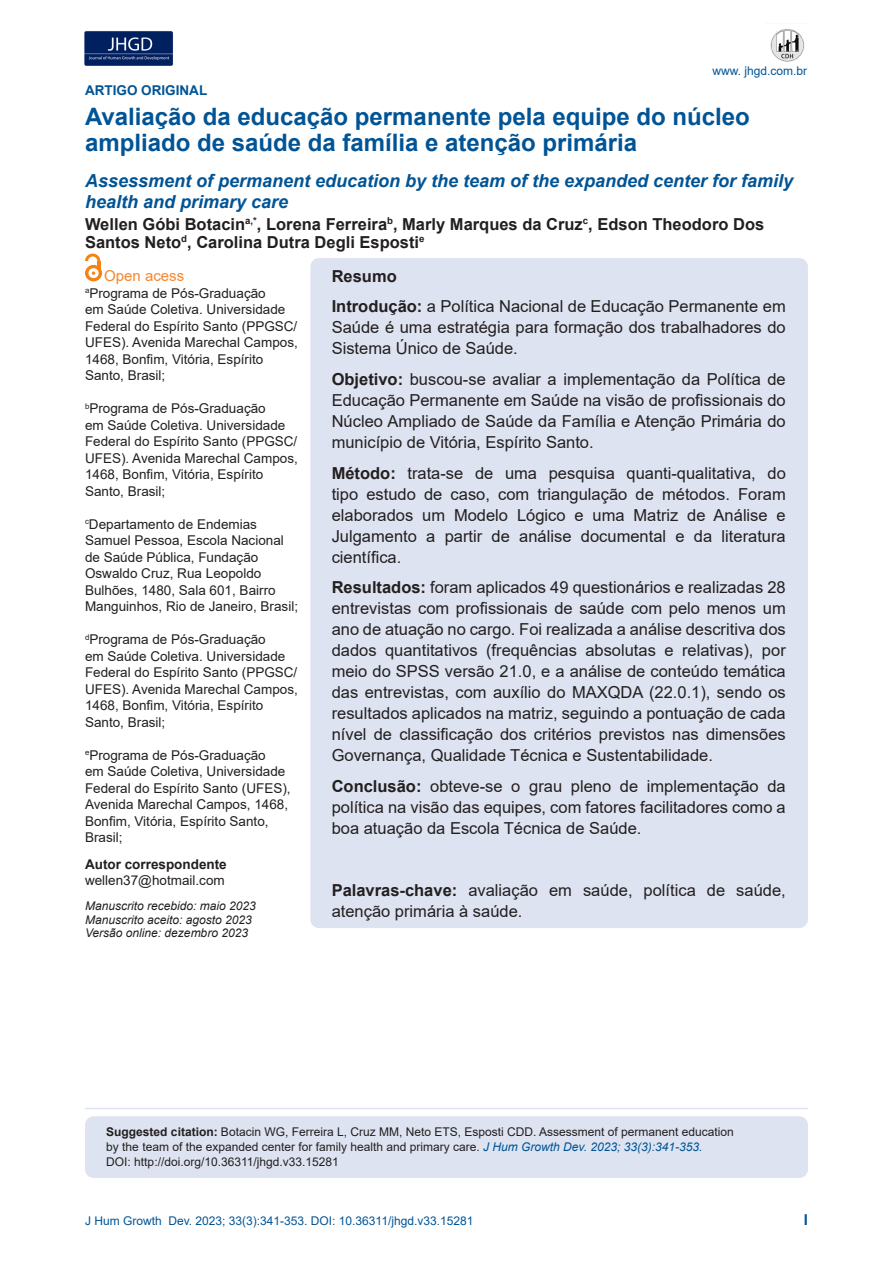
<style>
.page{position:relative;width:893px;height:1263px;background:#fff}
.page>*{position:absolute;margin:0;border:0;box-sizing:border-box;transform-origin:0 0}
.Título_4{font:700 24px/25.5px "Arial";color:#005495}
.Título_4-2{font:italic 700 18px/21px "Arial";color:#005495}
.t1{font:16.5px/21px "Arial";color:#231f20;text-align:justify}
.t2{font:700 16.5px/18px "Arial";color:#231f20}
.t3{font:15px "Arial";color:#f5862e}
.t4{font:700 15px "Arial";color:#005495}
.t5{font:13.5px/16.5px "Arial";color:#231f20}
.t6{font:700 13.5px "Arial";color:#231f20}
.t7{font:700 13.5px "Arial";color:#005495}
.t8{font:12px/15px "Arial";color:#231f20}
.t9{font:italic 12px "Arial";color:#231f20}
.t10{font:12px "Arial";color:#005495}
.s1{font-weight:700}
.s2{font-style:italic;color:#005495}
</style>
<div class="page">
<img style="left:84px;top:31px;width:89px;height:35px">
<img style="left:770px;top:29px;width:35px;height:33px">
<div style="left:310px;top:258px;width:498px;height:670px;background:#dde3f0;border-radius:9px"></div>
<div style="left:85px;top:1116px;width:723px;height:62px;background:#dde3f0;border-radius:9px"></div>
<svg style="left:85px;top:265px;width:17px;height:16px"></svg>
<div style="left:88px;top:268px;width:11px;height:10px;background:#fff;border-radius:50%"></div>
<svg style="left:85px;top:254px;width:15px;height:21px"></svg>
<hr style="left:85px;top:1108px;width:723px;height:1px;background:#dde3f0">
<p class="t7" style="left:85px;top:81px;width:124px">ARTIGO ORIGINAL</p>
<p class="t10" style="left:712px;top:62px;width:96px">www. jhgd.com.br</p>
<p class="Título_4" style="left:85px;top:104px;width:666px">Avaliação da educação permanente pela equipe do núcleo ampliado de saúde da família e atenção primária</p>
<p class="Título_4-2" style="left:85px;top:171px;width:710px">Assessment of permanent education by the team of the expanded center for family health and primary care</p>
<p class="t2" style="left:85px;top:215px;width:681px">Wellen Góbi Botacin<sup>a,*</sup>, Lorena Ferreira<sup>b</sup>, Marly Marques da Cruz<sup>c</sup>, Edson Theodoro Dos<br>Santos Neto<sup>d</sup>, Carolina Dutra Degli Esposti<sup>e</sup></p>
<p class="t3" style="left:104px;top:266px;width:82px">Open acess</p>
<p class="t5" style="left:85px;top:285px;width:214px"><sup>a</sup>Programa de Pós-Graduação<br>em Saúde Coletiva. Universidade<br>Federal do Espírito Santo (PPGSC/<br>UFES). Avenida Marechal Campos,<br>1468, Bonfim, Vitória, Espírito<br>Santo, Brasil;</p>
<p class="t5" style="left:85px;top:400px;width:214px"><sup>b</sup>Programa de Pós-Graduação<br>em Saúde Coletiva. Universidade<br>Federal do Espírito Santo (PPGSC/<br>UFES). Avenida Marechal Campos,<br>1468, Bonfim, Vitória, Espírito<br>Santo, Brasil;</p>
<p class="t5" style="left:85px;top:516px;width:215px"><sup>c</sup>Departamento de Endemias<br>Samuel Pessoa, Escola Nacional de Saúde Pública, Fundação<br>Oswaldo Cruz, Rua Leopoldo<br>Bulhões, 1480, Sala 601, Bairro<br>Manguinhos, Rio de Janeiro, Brasil;</p>
<p class="t5" style="left:85px;top:631px;width:214px"><sup>d</sup>Programa de Pós-Graduação<br>em Saúde Coletiva. Universidade<br>Federal do Espírito Santo (PPGSC/<br>UFES). Avenida Marechal Campos,<br>1468, Bonfim, Vitória, Espírito<br>Santo, Brasil;</p>
<p class="t5" style="left:85px;top:747px;width:207px"><sup>e</sup>Programa de Pós-Graduação<br>em Saúde Coletiva, Universidade<br>Federal do Espírito Santo (UFES),<br>Avenida Marechal Campos, 1468,<br>Bonfim, Vitória, Espírito Santo,<br>Brasil;</p>
<p class="t6" style="left:85px;top:854px;width:143px">Autor correspondente</p>
<p class="t5" style="left:85px;top:872px;width:141px">wellen37@hotmail.com</p>
<p class="t9" style="left:85px;top:898px;width:172px">Manuscrito recebido: maio 2023</p>
<p class="t9" style="left:85px;top:912px;width:168px">Manuscrito aceito: agosto 2023</p>
<p class="t9" style="left:85px;top:925px;width:164px">Versão online: dezembro 2023</p>
<p class="t2" style="left:332px;top:267px;width:67px">Resumo</p>
<p class="t1" style="left:332px;top:296px;width:456px"><span class="s1">Introdução:</span> a Política Nacional de Educação Permanente em Saúde é uma estratégia para formação dos trabalhadores do Sistema Único de Saúde.</p>
<p class="t1" style="left:332px;top:369px;width:456px"><span class="s1">Objetivo:</span> buscou-se avaliar a implementação da Política de Educação Permanente em Saúde na visão de profissionais do Núcleo Ampliado de Saúde da Família e Atenção Primária do município de Vitória, Espírito Santo.</p>
<p class="t1" style="left:332px;top:462px;width:456px"><span class="s1">Método:</span> trata-se de uma pesquisa quanti-qualitativa, do tipo estudo de caso, com triangulação de métodos. Foram elaborados um Modelo Lógico e uma Matriz de Análise e Julgamento a partir de análise documental e da literatura científica.</p>
<p class="t1" style="left:332px;top:577px;width:456px"><span class="s1">Resultados:</span> foram aplicados 49 questionários e realizadas 28 entrevistas com profissionais de saúde com pelo menos um ano de atuação no cargo. Foi realizada a análise descritiva dos dados quantitativos (frequências absolutas e relativas), por meio do SPSS versão 21.0, e a análise de conteúdo temática das entrevistas, com auxílio do MAXQDA (22.0.1), sendo os resultados aplicados na matriz, seguindo a pontuação de cada nível de classificação dos critérios previstos nas dimensões Governança, Qualidade Técnica e Sustentabilidade.</p>
<p class="t1" style="left:332px;top:776px;width:456px"><span class="s1">Conclusão:</span> obteve-se o grau pleno de implementação da política na visão das equipes, com fatores facilitadores como a boa atuação da Escola Técnica de Saúde.</p>
<p class="t1" style="left:332px;top:879px;width:456px"><span class="s1">Palavras-chave:</span> avaliação em saúde, política de saúde, atenção primária à saúde.</p>
<p class="t8" style="left:106px;top:1125px;width:629px"><span class="s1">Suggested citation:</span> Botacin WG, Ferreira L, Cruz MM, Neto ETS, Esposti CDD. Assessment of permanent education by the team of the expanded center for family health and primary care. <span class="s2">J Hum Growth Dev. 2023; 33(3):341-353.<br></span>DOI: http://doi.org/10.36311/jhgd.v33.15281</p>
<p class="t10" style="left:85px;top:1212px;width:390px">J Hum Growth Dev. 2023; 33(3):341-353. DOI: 10.36311/jhgd.v33.15281</p>
<p class="t4" style="left:804px;top:1209px;width:6px">I</p>
</div>
